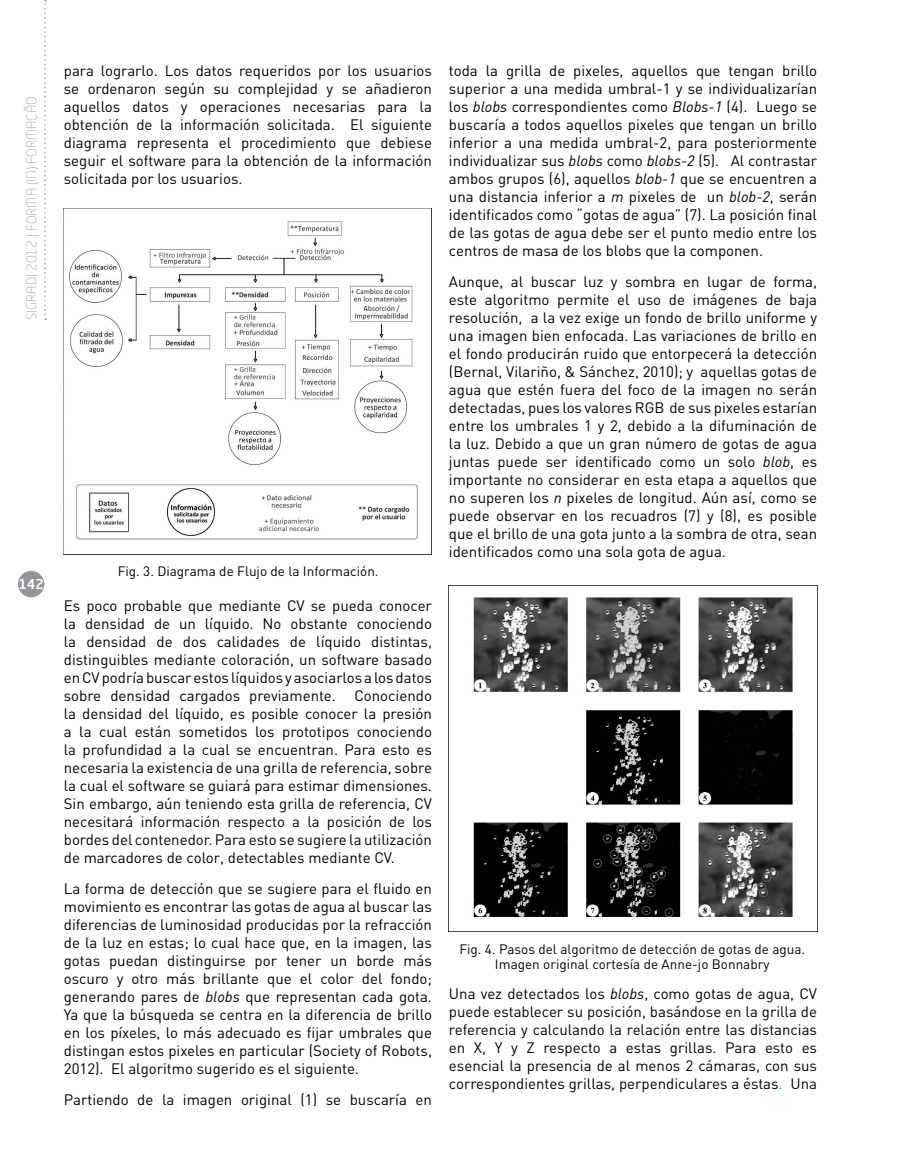
<style>
.page{position:relative;width:915px;height:1170px;background:#fff}
.page>*{position:absolute;margin:0;border:0;box-sizing:border-box;transform-origin:0 0}
.t1{font:15px/18px "DIN";color:#000;text-align:justify}
.t2{font:13.5px/15px "DIN";color:#000;text-align:center}
.t3{font:300 13.5px "Neo Tech Std";color:#a7a9ac}
.t4{font:500 13.5px "Neo Tech Std";color:#fff}
.s1{font-style:italic}
.s2{color:#00b050}
</style>
<div class="page">
<div style="left:18px;top:571px;width:26px;height:26px;background:#939598;border-radius:50%"></div>
<svg style="left:44px;top:0;width:2px;height:320px"></svg>
<img style="left:64px;top:208px;width:368px;height:347px">
<img style="left:449px;top:585px;width:367px;height:332px">
<p class="t3" style="left:23px;top:320px;width:225px;rotate:-90deg">SIGRADI 2012 | FORMA (IN) FORMAÇÃO</p>
<p class="t4" style="left:18px;top:575px;width:27px">142</p>
<p class="t1" style="left:64px;top:61px;width:369px">para lograrlo. Los datos requeridos por los usuarios se ordenaron según su complejidad y se añadieron aquellos datos y operaciones necesarias para la obtención de la información solicitada. El siguiente diagrama representa el procedimiento que debiese seguir el software para la obtención de la información solicitada por los usuarios.</p>
<p class="t2" style="left:118px;top:563px;width:262px">Fig. 3. Diagrama de Flujo de la Información.</p>
<p class="t1" style="left:64px;top:596px;width:369px">Es poco probable que mediante CV se pueda conocer la densidad de un líquido. No obstante conociendo la densidad de dos calidades de líquido distintas, distinguibles mediante coloración, un software basado en CV podría buscar estos líquidos y asociarlos a los datos sobre densidad cargados previamente. Conociendo la densidad del líquido, es posible conocer la presión a la cual están sometidos los prototipos conociendo la profundidad a la cual se encuentran. Para esto es necesaria la existencia de una grilla de referencia, sobre la cual el software se guiará para estimar dimensiones.<br>Sin embargo, aún teniendo esta grilla de referencia, CV necesitará información respecto a la posición de los bordes del contenedor. Para esto se sugiere la utilización de marcadores de color, detectables mediante CV.</p>
<p class="t1" style="left:64px;top:879px;width:369px">La forma de detección que se sugiere para el fluido en movimiento es encontrar las gotas de agua al buscar las diferencias de luminosidad producidas por la refracción de la luz en estas; lo cual hace que, en la imagen, las gotas puedan distinguirse por tener un borde más oscuro y otro más brillante que el color del fondo; generando pares de <span class="s1">blobs</span> que representan cada gota.<br>Ya que la búsqueda se centra en la diferencia de brillo en los píxeles, lo más adecuado es fijar umbrales que distingan estos pixeles en particular (Society of Robots, 2012). El algoritmo sugerido es el siguiente.</p>
<p class="t1" style="left:64px;top:1090px;width:369px">Partiendo de la imagen original (1) se buscaría en</p>
<p class="t1" style="left:449px;top:61px;width:369px">toda la grilla de pixeles, aquellos que tengan brillo superior a una medida umbral-1 y se individualizarían los <span class="s1">blobs</span> correspondientes como <span class="s1">Blobs-1</span> (4). Luego se buscaría a todos aquellos pixeles que tengan un brillo inferior a una medida umbral-2, para posteriormente individualizar sus <span class="s1">blobs</span> como <span class="s1">blobs-2</span> (5). Al contrastar ambos grupos (6), aquellos <span class="s1">blob-1</span> que se encuentren a una distancia inferior a <span class="s1">m</span> pixeles de un <span class="s1">blob-2</span>, serán identificados como “gotas de agua” (7). La posición final de las gotas de agua debe ser el punto medio entre los centros de masa de los blobs que la componen.</p>
<p class="t1" style="left:449px;top:272px;width:369px">Aunque, al buscar luz y sombra en lugar de forma, este algoritmo permite el uso de imágenes de baja resolución, a la vez exige un fondo de brillo uniforme y una imagen bien enfocada. Las variaciones de brillo en el fondo producirán ruido que entorpecerá la detección (Bernal, Vilariño, &amp; Sánchez, 2010); y aquellas gotas de agua que estén fuera del foco de la imagen no serán detectadas, pues los valores RGB de sus pixeles estarían entre los umbrales 1 y 2, debido a la difuminación de la luz. Debido a que un gran número de gotas de agua juntas puede ser identificado como un solo <span class="s1">blob</span>, es importante no considerar en esta etapa a aquellos que no superen los <span class="s1">n</span> pixeles de longitud. Aún así, como se puede observar en los recuadros (7) y (8), es posible que el brillo de una gota junto a la sombra de otra, sean identificados como una sola gota de agua.</p>
<p class="t2" style="left:459px;top:941px;width:347px">Fig. 4. Pasos del algoritmo de detección de gotas de agua.<br>Imagen original cortesía de Anne-jo Bonnabry</p>
<p class="t1" style="left:449px;top:984px;width:369px">Una vez detectados los <span class="s1">blobs</span>, como gotas de agua, CV puede establecer su posición, basándose en la grilla de referencia y calculando la relación entre las distancias en X, Y y Z respecto a estas grillas. Para esto es esencial la presencia de al menos 2 cámaras, con sus correspondientes grillas, perpendiculares a éstas<span class="s2">.</span> Una</p>
</div>
